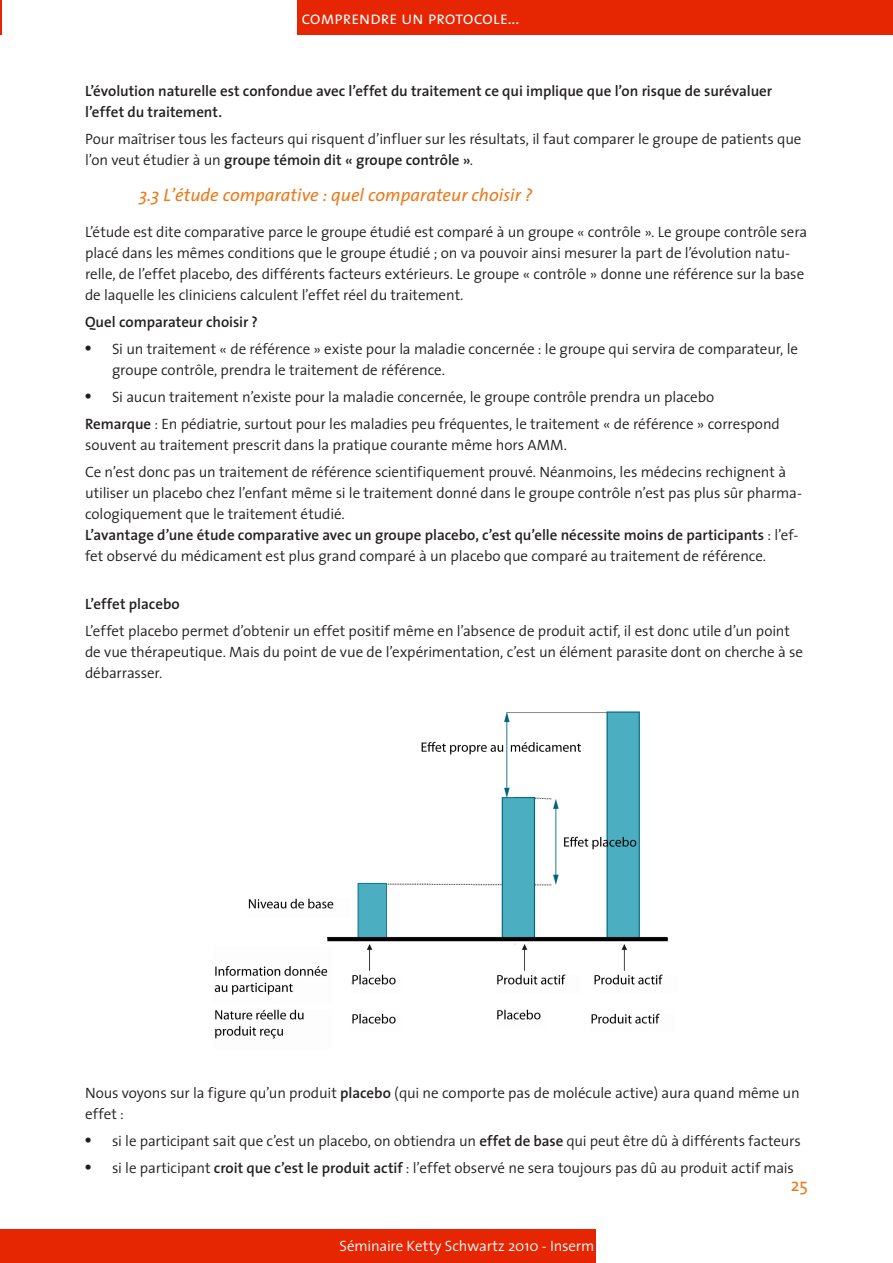
<style>
.page{position:relative;width:893px;height:1263px;background:#fff}
.page>*{position:absolute;margin:0;border:0;box-sizing:border-box;transform-origin:0 0}
.t1{font:italic 18px "The Sans";color:#ed791a}
.t2{font:18px "The Sans Semi Light Caps";letter-spacing:-.02em;color:#fff}
.t3{font:18px "The Sans";color:#ed791a}
.t4{font:300 15px/21px "The Sans";letter-spacing:-.005em;color:#231f20}
.t5{font:600 15px/21px "The Sans";color:#231f20}
.t6{font:300 15px "The Sans";letter-spacing:-.01em;color:#fff}
.s1{font-weight:600}
.s2{font-family:"Times";font-weight:400;font-size:18px}
.s3{font-weight:300}
</style>
<div class="page">
<img style="left:0;top:0;width:1px;height:34px">
<div style="left:297px;top:0;width:596px;height:34px;background:#e62503"></div>
<div style="left:0;top:1230px;width:596px;height:33px;background:#e62503"></div>
<img style="left:214px;top:711px;width:454px;height:328px">
<p class="t2" style="left:301px;top:3px;width:220px">comprendre un protocole...</p>
<p class="t5" style="left:85px;top:80px;width:689px">L’évolution naturelle est confondue avec l’effet du traitement ce qui implique que l’on risque de surévaluer l’effet du traitement.</p>
<p class="t4" style="left:85px;top:128px;width:718px">Pour maîtriser tous les facteurs qui risquent d’influer sur les résultats, il faut comparer le groupe de patients que l’on veut étudier à un <span class="s1">groupe témoin dit « groupe contrôle »</span>.</p>
<p class="t1" style="left:139px;top:180px;width:395px">3.3 L’étude comparative : quel comparateur choisir ?</p>
<p class="t4" style="left:85px;top:221px;width:724px">L’étude est dite comparative parce le groupe étudié est comparé à un groupe « contrôle ». Le groupe contrôle sera placé dans les mêmes conditions que le groupe étudié ; on va pouvoir ainsi mesurer la part de l’évolution natu&shy;relle, de l’effet placebo, des différents facteurs extérieurs. Le groupe « contrôle » donne une référence sur la base de laquelle les cliniciens calculent l’effet réel du traitement.</p>
<p class="t5" style="left:85px;top:311px;width:174px">Quel comparateur choisir ?</p>
<p class="t4" style="left:112px;top:338px;width:688px;text-indent:-27px"><span class="s2">•</span> Si un traitement « de référence » existe pour la maladie concernée : le groupe qui servira de comparateur, le groupe contrôle, prendra le traitement de référence.</p>
<p class="t4" style="left:85px;top:386px;width:631px"><span class="s2">•</span> Si aucun traitement n’existe pour la maladie concernée, le groupe contrôle prendra un placebo</p>
<p class="t4" style="left:85px;top:413px;width:696px"><span class="s1">Remarque</span> : En pédiatrie, surtout pour les maladies peu fréquentes, le traitement « de référence » correspond souvent au traitement prescrit dans la pratique courante même hors AMM.</p>
<p class="t4" style="left:85px;top:461px;width:718px">Ce n’est donc pas un traitement de référence scientifiquement prouvé. Néanmoins, les médecins rechignent à utiliser un placebo chez l’enfant même si le traitement donné dans le groupe contrôle n’est pas plus sûr pharma&shy;cologiquement que le traitement étudié.</p>
<p class="t5" style="left:85px;top:524px;width:715px">L’avantage d’une étude comparative avec un groupe placebo, c’est qu’elle nécessite moins de participants <span class="s3">: l’ef&shy;fet observé du médicament est plus grand comparé à un placebo que comparé au traitement de référence.</span></p>
<p class="t5" style="left:85px;top:593px;width:96px">L’effet placebo</p>
<p class="t4" style="left:85px;top:620px;width:720px">L’effet placebo permet d’obtenir un effet positif même en l’absence de produit actif, il est donc utile d’un point de vue thérapeutique. Mais du point de vue de l’expérimentation, c’est un élément parasite dont on cherche à se débarrasser.</p>
<p class="t4" style="left:85px;top:1082px;width:716px">Nous voyons sur la figure qu’un produit <span class="s1">placebo</span> (qui ne comporte pas de molécule active) aura quand même un effet :</p>
<p class="t4" style="left:85px;top:1130px;width:717px"><span class="s2">•</span> si le participant sait que c’est un placebo, on obtiendra un <span class="s1">effet de base</span> qui peut être dû à différents facteurs</p>
<p class="t4" style="left:85px;top:1157px;width:710px"><span class="s2">•</span> si le participant <span class="s1">croit que c’est le produit actif</span> : l’effet observé ne sera toujours pas dû au produit actif mais</p>
<p class="t6" style="left:340px;top:1234px;width:256px">Séminaire Ketty Schwartz 2010 - Inserm</p>
<p class="t3" style="left:791px;top:1170px;width:19px">25</p>
</div>
